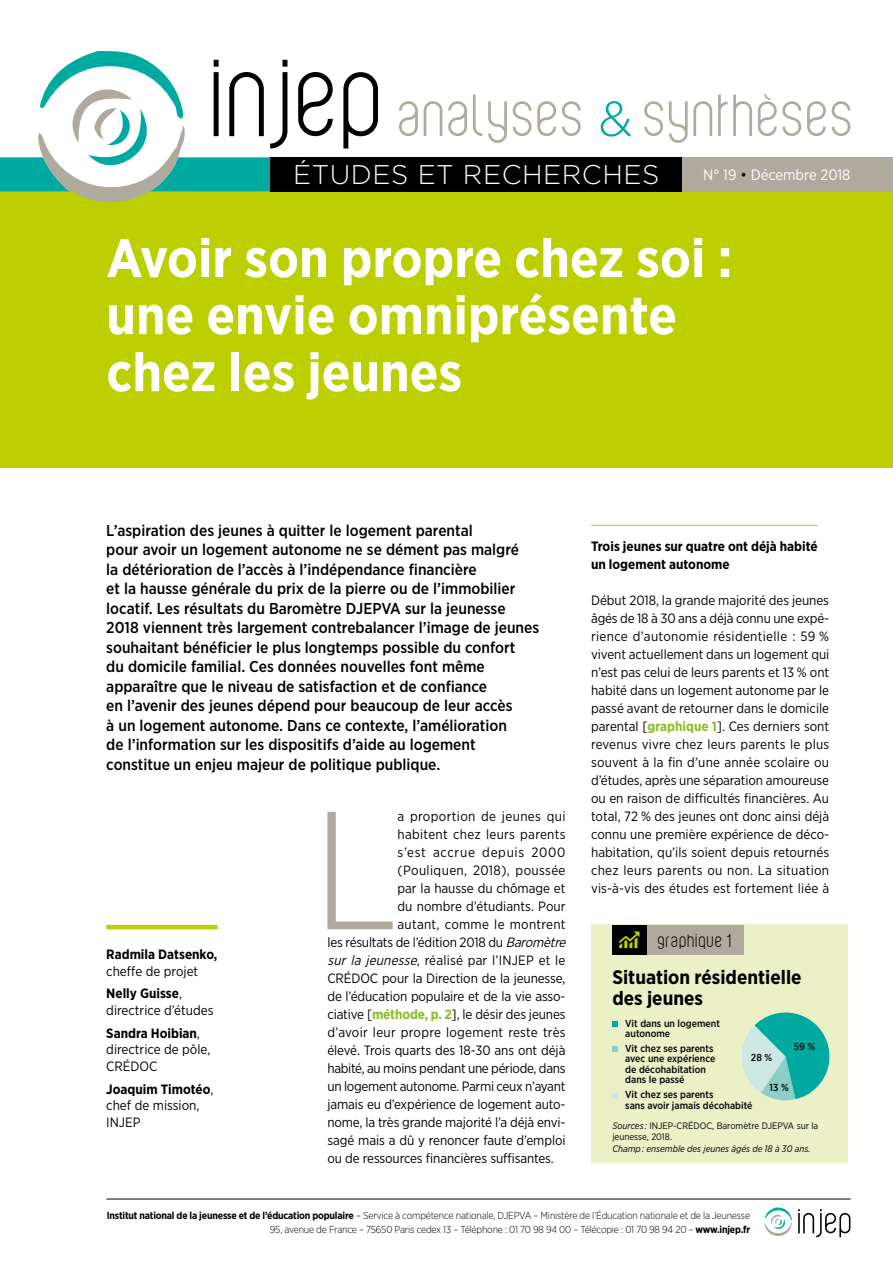
<style>
.page{position:relative;width:893px;height:1263px;background:#fff}
.page>*{position:absolute;margin:0;border:0;box-sizing:border-box;transform-origin:0 0}
.t1{font:300 167.85px "Gotham Narrow";color:#b0aa9e}
.t2{font:700 54px/57px "Gotham Narrow";color:#fff}
.t3{font:300 27px "Gotham";letter-spacing:.02em;color:#fff}
.t4{font:700 19.5px/21px "Gotham Narrow";color:#000}
.t5{font:18px "Violette";letter-spacing:.03em;color:#000}
.t6{font:500 15.75px/19.5px "Gotham Narrow";color:#000}
.t7{font:15px "Gotham Narrow";color:#fff}
.t8{font:13.5px/18px "Gotham Narrow";letter-spacing:-.005em;color:#000}
.t9{font:13.5px "Gotham Narrow";letter-spacing:.02em;color:#000}
.t10{font:700 13.5px/18px "Gotham Narrow";color:#000}
.t11{font:13.5px "Gotham Narrow";letter-spacing:.025em;color:#000}
.t12{font:13.5px "Gotham Narrow";letter-spacing:-.025em;color:#000}
.t13{font:13.5px "Gotham Narrow";letter-spacing:.015em;color:#000}
.t14{font:13.5px "Gotham Narrow";letter-spacing:.05em;color:#000}
.t15{font:300 10.2px/14.2px "Gotham Narrow";letter-spacing:-.02em;color:#000;text-align:right}
.t16{font:500 10.2px/10.5px "Gotham Narrow";color:#000}
.t17{font:9.3px/10.5px "Gotham Narrow";color:#000}
.t18{font:italic 9.3px "Gotham Narrow";color:#000}
.s1{color:#000}
.s2{font-style:italic}
.s3{font-weight:700;color:#89bd24}
.s4{font-weight:700}
</style>
<div class="page">
<div style="left:0;top:191px;width:893px;height:277px;background:#bccf00"></div>
<div style="left:270px;top:157px;width:412px;height:34px;background:#000"></div>
<svg style="left:0;top:51px;width:287px;height:152px"></svg>
<svg style="left:298px;top:72px;width:35px;height:64px"></svg>
<svg style="left:343px;top:72px;width:35px;height:77px"></svg>
<svg style="left:644px;top:94px;width:206px;height:49px"></svg>
<svg style="left:601px;top:101px;width:30px;height:36px"></svg>
<svg style="left:399px;top:95px;width:182px;height:48px"></svg>
<div style="left:682px;top:157px;width:211px;height:34px;background:#b0aa9e"></div>
<svg style="left:798px;top:1209px;width:52px;height:28px"></svg>
<svg style="left:764px;top:1207px;width:28px;height:29px"></svg>
<hr style="left:106px;top:1199px;width:745px;height:1px;background:#000">
<hr style="left:106px;top:925px;width:112px;height:4px;background:#bccf00">
<hr style="left:591px;top:525px;width:227px;height:1px;background:#bccf00">
<div style="left:591px;top:925px;width:257px;height:238px;background:#ecf0c6"></div>
<div style="left:646px;top:925px;width:98px;height:30px;background:#b0aa9e"></div>
<div style="left:612px;top:925px;width:34px;height:30px;background:#000"></div>
<svg style="left:619px;top:931px;width:20px;height:17px"></svg>
<svg style="left:612px;top:1021px;width:6px;height:5px"></svg>
<svg style="left:612px;top:1046px;width:6px;height:6px"></svg>
<svg style="left:612px;top:1093px;width:6px;height:5px"></svg>
<svg style="left:742px;top:1012px;width:88px;height:89px"></svg>
<h3 class="t3" style="left:293px;top:160px;width:368px">ÉTUDES ET RECHERCHES</h3>
<p class="t7" style="left:703px;top:165px;width:149px">N° 19 <span class="s1">•</span> Décembre 2018</p>
<h2 class="t2" style="left:106px;top:229px;width:628px">Avoir son propre chez soi : une envie omniprésente chez les jeunes</h2>
<p class="t6" style="left:106px;top:520px;width:434px">L’aspiration des jeunes à quitter le logement parental<br>pour avoir un logement autonome ne se dément pas malgré<br>la détérioration de l’accès à l’indépendance financière<br>et la hausse générale du prix de la pierre ou de l’immobilier locatif. Les résultats du Baromètre DJEPVA sur la jeunesse 2018 viennent très largement contrebalancer l’image de jeunes souhaitant bénéficier le plus longtemps possible du confort<br>du domicile familial. Ces données nouvelles font même apparaître que le niveau de satisfaction et de confiance<br>en l’avenir des jeunes dépend pour beaucoup de leur accès<br>à un logement autonome. Dans ce contexte, l’amélioration<br>de l’information sur les dispositifs d’aide au logement constitue un enjeu majeur de politique publique.</p>
<h1 class="t1" style="left:312px;top:767px;width:88px">L</h1>
<p class="t11" style="left:398px;top:808px;width:170px">a proportion de jeunes qui</p>
<p class="t9" style="left:398px;top:826px;width:169px">habitent chez leurs parents</p>
<p class="t14" style="left:398px;top:844px;width:169px">s’est accrue depuis 2000</p>
<p class="t11" style="left:398px;top:862px;width:169px">(Pouliquen, 2018), poussée</p>
<p class="t8" style="left:398px;top:879px;width:169px">par la hausse du chômage et</p>
<p class="t8" style="left:398px;top:897px;width:170px">du nombre d’étudiants. Pour</p>
<p class="t9" style="left:398px;top:916px;width:170px">autant, comme le montrent</p>
<p class="t8" style="left:327px;top:933px;width:243px">les résultats de l’édition 2018 du <span class="s2">Baromètre</span></p>
<p class="t13" style="left:327px;top:952px;width:240px"><span class="s2">sur la jeunesse</span>, réalisé par l’INJEP et le</p>
<p class="t8" style="left:327px;top:969px;width:240px">CRÉDOC pour la Direction de la jeunesse,</p>
<p class="t8" style="left:327px;top:987px;width:240px">de l’éducation populaire et de la vie asso-</p>
<p class="t8" style="left:327px;top:1005px;width:240px">ciative [<span class="s3">méthode, p. 2</span>], le désir des jeunes</p>
<p class="t9" style="left:327px;top:1024px;width:240px">d’avoir leur propre logement reste très</p>
<p class="t8" style="left:327px;top:1041px;width:240px">élevé. Trois quarts des 18-30 ans ont déjà</p>
<p class="t12" style="left:327px;top:1060px;width:240px">habité, au moins pendant une période, dans</p>
<p class="t8" style="left:327px;top:1077px;width:239px">un logement autonome. Parmi ceux n’ayant</p>
<p class="t8" style="left:327px;top:1095px;width:240px">jamais eu d’expérience de logement auto-</p>
<p class="t8" style="left:327px;top:1113px;width:240px">nome, la très grande majorité l’a déjà envi-</p>
<p class="t8" style="left:327px;top:1131px;width:240px">sagé mais a dû y renoncer faute d’emploi</p>
<p class="t8" style="left:327px;top:1149px;width:228px">ou de ressources financières suffisantes.</p>
<p class="t10" style="left:106px;top:945px;width:113px">Radmila Datsenko,</p>
<p class="t8" style="left:106px;top:959px;width:94px;line-height:23px">cheffe de projet<br><span class="s4">Nelly Guisse</span>,</p>
<p class="t8" style="left:106px;top:998px;width:109px;line-height:23px">directrice d’études<br><span class="s4">Sandra Hoibian</span>,</p>
<p class="t8" style="left:106px;top:1041px;width:106px;line-height:16.5px">directrice de pôle,<br>CRÉDOC</p>
<p class="t8" style="left:106px;top:1080px;width:109px;line-height:16.5px"><span class="s4">Joaquim Timotéo</span>, chef de mission,<br>INJEP</p>
<p class="t10" style="left:591px;top:537px;width:228px">Trois jeunes sur quatre ont déjà habité un logement autonome</p>
<p class="t8" style="left:591px;top:591px;width:240px;text-align:justify">Début 2018, la grande majorité des jeunes âgés de 18 à 30 ans a déjà connu une expé&shy;rience d’autonomie résidentielle : 59 % vivent actuellement dans un logement qui n’est pas celui de leurs parents et 13 % ont habité dans un logement autonome par le passé avant de retourner dans le domicile parental [<span class="s3">graphique 1</span>]. Ces derniers sont revenus vivre chez leurs parents le plus souvent à la fin d’une année scolaire ou d’études, après une séparation amoureuse ou en raison de difficultés financières. Au total, 72 % des jeunes ont donc ainsi déjà connu une première expérience de déco&shy;habitation, qu’ils soient depuis retournés chez leurs parents ou non. La situation vis-à-vis des études est fortement liée à</p>
<h3 class="t5" style="left:658px;top:930px;width:76px">graphique 1</h3>
<h3 class="t4" style="left:612px;top:967px;width:191px">Situation résidentielle des jeunes</h3>
<p class="t16" style="left:625px;top:1017px;width:96px">Vit dans un logement autonome</p>
<p class="t16" style="left:625px;top:1043px;width:92px">Vit chez ses parents avec une expérience de décohabitation dans le passé</p>
<p class="t16" style="left:625px;top:1089px;width:129px">Vit chez ses parents<br>sans avoir jamais décohabité</p>
<p class="t16" style="left:794px;top:1041px;width:23px">59 %</p>
<p class="t16" style="left:751px;top:1052px;width:23px">28 %</p>
<p class="t16" style="left:770px;top:1082px;width:21px">13 %</p>
<p class="t17" style="left:612px;top:1120px;width:207px"><span class="s2">Sources :</span> INJEP-CRÉDOC, Baromètre DJEPVA sur la jeunesse, 2018.</p>
<p class="t18" style="left:612px;top:1143px;width:200px">Champ : ensemble des jeunes âgés de 18 à 30 ans.</p>
<p class="t15" style="left:107px;top:1208px;width:645px"><span class="s4">Institut national de la jeunesse et de l’éducation populaire</span> – Service à compétence nationale, DJEPVA – Ministère de l’Éducation nationale et de la Jeunesse<br>95, avenue de France – 75650 Paris cedex 13 – Téléphone : 01 70 98 94 00 – Télécopie : 01 70 98 94 20 – <span class="s4">www.injep.fr</span></p>
</div>
